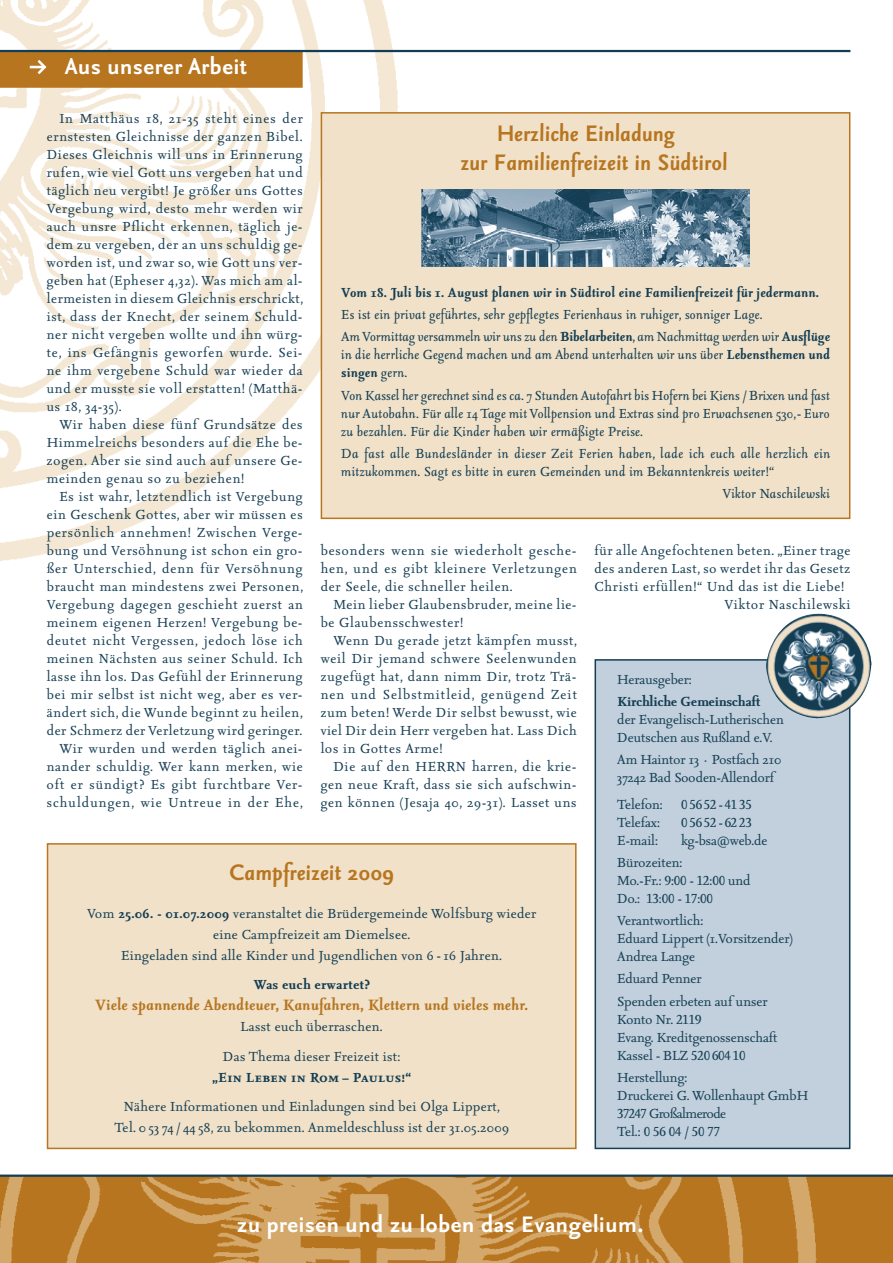
<style>
.page{position:relative;width:893px;height:1263px;background:#fff}
.page>*{position:absolute;margin:0;border:0;box-sizing:border-box;transform-origin:0 0}
.t1{font:italic 700 27px/28.5px "Seria Sans";letter-spacing:.025em;color:#b77520}
.t2{font:700 27px "Seria Sans";letter-spacing:.025em;color:#fff}
.t3{font:italic 700 18px "Seria Lf";letter-spacing:.025em;color:#b77520}
.t4{font:15.75px/18px "Seria";letter-spacing:.045em;color:#143d53;text-align:justify}
.t5{font:italic 15.75px/18px "Seria";letter-spacing:.025em;color:#143d53}
.t6{font:15.75px/18px "Seria";color:#143d53}
.t7{font:15.75px/21px "Seria";letter-spacing:.025em;color:#143d53;text-align:center}
.t8{font:italic 700 15.75px "Seria";letter-spacing:.025em;color:#143d53}
.t9{font:15.75px "Seria Lf";color:#143d53}
.t10{font:15.75px "Seria Bold Caps";letter-spacing:.025em;color:#143d53}
.t11{font:700 15.75px "Seria";color:#143d53}
.t12{font:700 15.75px "Seria";letter-spacing:.025em;color:#143d53}
.s1{font-weight:700}
.s2{font-family:"Seria"}
.s3{font-family:"Seria Lf"}
</style>
<div class="page">
<img style="left:0;top:0;width:398px;height:561px">
<div style="left:595px;top:660px;width:255px;height:488px;background:#c1d0dc"></div>
<div style="left:595px;top:659px;width:255px;height:490px;border:2px solid #143d53"></div>
<div style="left:0;top:50px;width:303px;height:38px;background:#b77520"></div>
<svg style="left:30px;top:60px;width:17px;height:14px"></svg>
<hr style="left:0;top:50px;width:850px;height:2px;background:#143d53">
<div style="left:0;top:1176px;width:893px;height:87px;background:#b77520"></div>
<img style="left:0;top:1177px;width:817px;height:86px">
<hr style="left:0;top:1174px;width:893px;height:3px;background:#143d53">
<img style="left:766px;top:614px;width:105px;height:104px">
<div style="left:48px;top:844px;width:528px;height:304px;background:#f0e1c8"></div>
<div style="left:47px;top:843px;width:530px;height:306px;border:2px solid #b77520"></div>
<div style="left:321px;top:113px;width:529px;height:405px;background:#f0e1c8"></div>
<div style="left:321px;top:112px;width:529px;height:407px;border:2px solid #b77520"></div>
<img style="left:422px;top:189px;width:327px;height:77px">
<h1 class="t2" style="left:65px;top:53px;width:184px">Aus unserer Arbeit</h1>
<p class="t4" style="left:47px;top:110px;width:258px;text-indent:13px">In Matthäus 18, 21-35 steht eines der ernstesten Gleichnisse der ganzen Bibel.<br>Dieses Gleichnis will uns in Erinnerung rufen, wie viel Gott uns vergeben hat und täglich neu vergibt! Je größer uns Gottes Vergebung wird, desto mehr werden wir auch unsre Pflicht erkennen, täglich je&shy;dem zu vergeben, der an uns schuldig ge&shy;worden ist, und zwar so, wie Gott uns ver&shy;geben hat (Epheser 4,32). Was mich am al&shy;lermeisten in diesem Gleichnis erschrickt, ist, dass der Knecht, der seinem Schuld&shy;ner nicht vergeben wollte und ihn würg&shy;te, ins Gefängnis geworfen wurde. Sei&shy;ne ihm vergebene Schuld war wieder da und er musste sie voll erstatten! (Matthä&shy;us 18, 34-35).</p>
<p class="t4" style="left:47px;top:416px;width:257px;text-indent:13px">Wir haben diese fünf Grundsätze des Himmelreichs besonders auf die Ehe be&shy;zogen. Aber sie sind auch auf unsere Ge&shy;meinden genau so zu beziehen!</p>
<p class="t4" style="left:47px;top:488px;width:258px;text-align:right">Es ist wahr, letztendlich ist Vergebung ein Geschenk Gottes, aber wir müssen es persönlich annehmen! Zwischen Verge&shy;bung und Versöhnung ist schon ein gro&shy;ßer Unterschied, denn für Versöhnung braucht man mindestens zwei Personen, Vergebung dagegen geschieht zuerst an meinem eigenen Herzen! Vergebung be&shy;deutet nicht Vergessen, jedoch löse ich meinen Nächsten aus seiner Schuld. Ich lasse ihn los. Das Gefühl der Erinnerung bei mir selbst ist nicht weg, aber es ver&shy;ändert sich, die Wunde beginnt zu heilen, der Schmerz der Verletzung wird geringer.<br>Wir wurden und werden täglich anei&shy;nander schuldig. Wer kann merken, wie oft er sündigt? Es gibt furchtbare Ver&shy;schuldungen, wie Untreue in der Ehe,</p>
<h1 class="t1" style="left:461px;top:120px;width:268px;text-indent:36px">Herzliche Einladung<br>zur Familienfreizeit in Südtirol</h1>
<p class="t8" style="left:341px;top:284px;width:479px">Vom 18. Juli bis 1. August planen wir in Südtirol eine Familienfreizeit für jedermann.</p>
<p class="t5" style="left:341px;top:304px;width:490px;line-height:22.2px">Es ist ein privat geführtes, sehr gepflegtes Ferienhaus in ruhiger, sonniger Lage.<br>Am Vormittag versammeln wir uns zu den <span class="s1">Bibelarbeiten</span>, am Nachmittag werden wir <span class="s1">Ausflüge</span></p>
<p class="t5" style="left:341px;top:346px;width:490px">in die herrliche Gegend machen und am Abend unterhalten wir uns über <span class="s1">Lebensthemen und singen</span> gern.</p>
<p class="t5" style="left:341px;top:387px;width:490px;text-align:justify">Von Kassel her gerechnet sind es ca. 7 Stunden Autofahrt bis Hofern bei Kiens / Brixen und fast nur Autobahn. Für alle 14 Tage mit Vollpension und Extras sind pro Erwachsenen 530,- Euro zu bezahlen. Für die Kinder haben wir ermäßigte Preise.</p>
<p class="t5" style="left:341px;top:445px;width:490px">Da fast alle Bundesländer in dieser Zeit Ferien haben, lade ich euch alle herzlich ein mitzukommen. Sagt es bitte in euren Gemeinden und im Bekanntenkreis weiter!“</p>
<p class="t5" style="left:722px;top:485px;width:109px">Viktor Naschilewski</p>
<p class="t4" style="left:321px;top:542px;width:258px">besonders wenn sie wiederholt gesche&shy;hen, und es gibt kleinere Verletzungen der Seele, die schneller heilen.</p>
<p class="t4" style="left:321px;top:596px;width:257px;text-indent:13px">Mein lieber Glaubensbruder, meine lie&shy;be Glaubensschwester!</p>
<p class="t4" style="left:321px;top:632px;width:258px;text-indent:13px">Wenn Du gerade jetzt kämpfen musst, weil Dir jemand schwere Seelenwunden zugefügt hat, dann nimm Dir, trotz Trä&shy;nen und Selbstmitleid, genügend Zeit zum beten! Werde Dir selbst bewusst, wie viel Dir dein Herr vergeben hat. Lass Dich los in Gottes Arme!</p>
<p class="t4" style="left:321px;top:758px;width:257px;text-indent:13px">Die auf den HERRN harren, die krie&shy;gen neue Kraft, dass sie sich aufschwin&shy;gen können (Jesaja 40, 29-31). Lasset uns</p>
<p class="t4" style="left:595px;top:542px;width:258px">für alle Angefochtenen beten. „Einer trage</p>
<p class="t4" style="left:595px;top:560px;width:257px">des anderen Last, so werdet ihr das Gesetz</p>
<p class="t4" style="left:595px;top:578px;width:251px">Christi erfüllen!“ Und das ist die Liebe!</p>
<p class="t4" style="left:724px;top:596px;width:127px">Viktor Naschilewski</p>
<p class="t6" style="left:617px;top:671px;width:76px">Herausgeber:</p>
<p class="t11" style="left:617px;top:694px;width:145px">Kirchliche Gemeinschaft</p>
<p class="t6" style="left:617px;top:711px;width:168px">der Evangelisch-Lutherischen<br>Deutschen aus Rußland e.V.</p>
<p class="t6" style="left:617px;top:751px;width:166px">Am Haintor 13 · Postfach 210<br>37242 Bad Sooden-Allendorf</p>
<p class="t9" style="left:617px;top:796px;width:136px"><span class="s2">Telefon:</span> 0 56 52 -41 35</p>
<p class="t6" style="left:617px;top:814px;width:44px">Telefax:</p>
<p class="t9" style="left:681px;top:814px;width:72px">05652-6223</p>
<p class="t4" style="left:617px;top:832px;width:42px">E-mail:</p>
<p class="t6" style="left:617px;top:829px;width:152px;line-height:22.2px;text-indent:64px">kg-bsa@web.de<br>Bürozeiten:</p>
<p class="t4" style="left:617px;top:872px;width:135px">Mo.-Fr.: <span class="s3">9:00 - 12:00</span> und</p>
<p class="t9" style="left:617px;top:890px;width:97px"><span class="s2">Do.:</span> 13:00 - 17:00</p>
<p class="t6" style="left:617px;top:912px;width:177px">Verantwortlich:<br>Eduard Lippert (1.Vorsitzender)<br>Andrea Lange</p>
<p class="t6" style="left:617px;top:968px;width:152px;line-height:22.2px">Eduard Penner<br>Spenden erbeten auf unser</p>
<p class="t6" style="left:617px;top:1011px;width:162px">Konto Nr. <span class="s3">2119<br></span>Evang. Kreditgenossenschaft<br>Kassel - BLZ <span class="s3">520 604 10</span></p>
<p class="t6" style="left:617px;top:1069px;width:192px">Herstellung:<br>Druckerei G. Wollenhaupt GmbH<br><span class="s3">37247</span> Großalmerode</p>
<p class="t9" style="left:617px;top:1123px;width:104px"><span class="s2">Tel.:</span> 0 56 04 / 50 77</p>
<h1 class="t1" style="left:229px;top:859px;width:166px">Campfreizeit 2009</h1>
<p class="t7" style="left:87px;top:903px;width:451px">Vom <span class="s1">25.06. - 01.07.2009</span> veranstaltet die Brüdergemeinde Wolfsburg wieder eine Campfreizeit am Diemelsee.<br>Eingeladen sind alle Kinder und Jugendlichen von 6 -16 Jahren.</p>
<p class="t12" style="left:253px;top:977px;width:118px">Was euch erwartet?</p>
<p class="t3" style="left:95px;top:996px;width:435px">Viele spannende Abendteuer, Kanufahren, Klettern und vieles mehr.</p>
<p class="t7" style="left:223px;top:1012px;width:179px;line-height:29.5px">Lasst euch überraschen.<br>Das Thema dieser Freizeit ist:</p>
<p class="t10" style="left:212px;top:1069px;width:201px">„Ein Leben in Rom – Paulus!“</p>
<p class="t7" style="left:114px;top:1097px;width:396px">Nähere Informationen und Einladungen sind bei Olga Lippert,<br>Tel. 0 53 74/4458, zu bekommen. Anmeldeschluss ist der 31.05.2009</p>
<h1 class="t2" style="left:237px;top:1211px;width:407px">zu preisen und zu loben das Evangelium.</h1>
</div>
